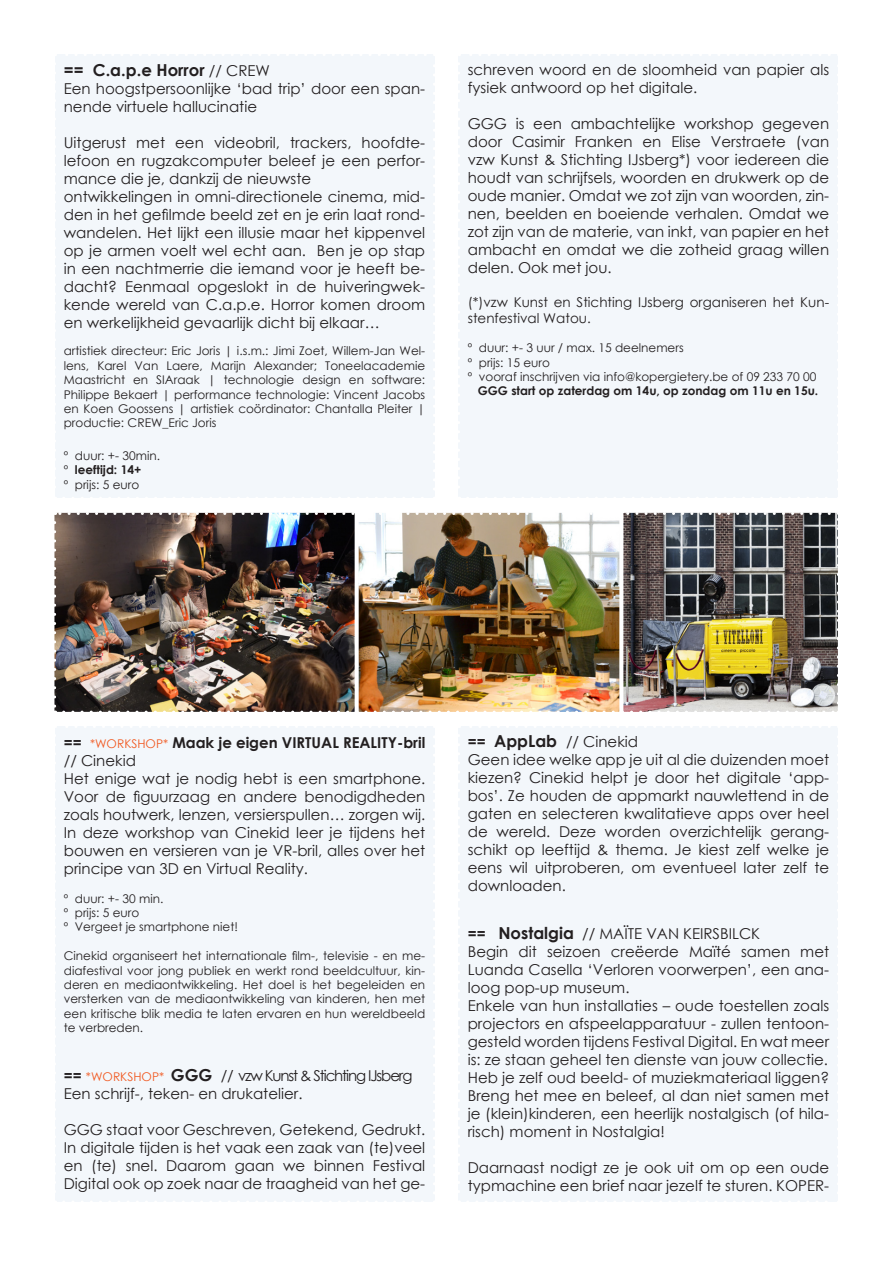
<style>
.page{position:relative;width:893px;height:1263px;background:#fff}
.page>*{position:absolute;margin:0;border:0;box-sizing:border-box;transform-origin:0 0}
.t1{font:700 16.5px "Century Gothic";color:#231f20}
.t2{font:15px/18px "Century Gothic";color:#231f20}
.t3{font:13.5px/16.2px "Century Gothic";color:#231f20}
.t4{font:12px/14.4px "Century Gothic";color:#231f20}
.t5{font:700 12px "Century Gothic";color:#231f20}
.s1{font-weight:400;font-size:15px}
.s2{font-weight:700}
.s3{font-size:12px;color:#f15921}
.s4{font-weight:700;font-size:16.5px}
</style>
<div class="page">
<div style="left:55px;top:55px;width:379px;height:443px;background:#f3f7fb"></div>
<svg style="left:55px;top:72px;width:1px;height:426px"></svg>
<svg style="left:64px;top:497px;width:359px;height:1px"></svg>
<svg style="left:433px;top:56px;width:2px;height:433px"></svg>
<svg style="left:55px;top:54px;width:368px;height:2px"></svg>
<div style="left:459px;top:55px;width:379px;height:443px;background:#f3f7fb"></div>
<svg style="left:458px;top:66px;width:2px;height:432px"></svg>
<svg style="left:468px;top:497px;width:359px;height:1px"></svg>
<svg style="left:837px;top:65px;width:1px;height:424px"></svg>
<svg style="left:459px;top:54px;width:368px;height:2px"></svg>
<div style="left:459px;top:726px;width:379px;height:476px;background:#f3f7fb"></div>
<svg style="left:458px;top:735px;width:2px;height:467px"></svg>
<svg style="left:468px;top:1201px;width:370px;height:1px"></svg>
<svg style="left:837px;top:726px;width:1px;height:467px"></svg>
<svg style="left:459px;top:726px;width:370px;height:2px"></svg>
<div style="left:55px;top:726px;width:379px;height:476px;background:#f3f7fb"></div>
<svg style="left:55px;top:735px;width:1px;height:467px"></svg>
<svg style="left:64px;top:1201px;width:370px;height:1px"></svg>
<svg style="left:433px;top:726px;width:2px;height:467px"></svg>
<svg style="left:55px;top:726px;width:370px;height:2px"></svg>
<img style="left:55px;top:514px;width:782px;height:197px">
<div style="left:51px;top:510px;width:307px;height:205px;border:3px solid #fff"></div>
<div style="left:356px;top:510px;width:266px;height:205px;border:3px solid #fff"></div>
<div style="left:620px;top:510px;width:221px;height:205px;border:3px solid #fff"></div>
<svg style="left:53px;top:522px;width:3px;height:191px"></svg>
<svg style="left:64px;top:710px;width:775px;height:3px"></svg>
<svg style="left:837px;top:512px;width:3px;height:191px"></svg>
<svg style="left:55px;top:512px;width:774px;height:3px"></svg>
<p class="t1" style="left:64px;top:58px;width:208px">== C.a.p.e Horror <span class="s1">// CREW</span></p>
<p class="t2" style="left:64px;top:80px;width:363px">Een hoogstpersoonlijke ‘bad trip’ door een span&shy;nende virtuele hallucinatie</p>
<p class="t2" style="left:64px;top:134px;width:363px">Uitgerust met een videobril, trackers, hoofdte&shy;lefoon en rugzakcomputer beleef je een perfor&shy;mance die je, dankzij de nieuwste<br>ontwikkelingen in omni-directionele cinema, mid&shy;den in het gefilmde beeld zet en je erin laat rond&shy;wandelen. Het lijkt een illusie maar het kippenvel op je armen voelt wel echt aan. Ben je op stap in een nachtmerrie die iemand voor je heeft be&shy;dacht? Eenmaal opgeslokt in de huiveringwek&shy;kende wereld van C.a.p.e. Horror komen droom en werkelijkheid gevaarlijk dicht bij elkaar…</p>
<p class="t4" style="left:64px;top:344px;width:363px;text-align:justify">artistiek directeur: Eric Joris | i.s.m.: Jimi Zoet, Willem-Jan Wel&shy;lens, Karel Van Laere, Marijn Alexander; Toneelacademie Maastricht en SIAraak | technologie design en software:<br>Philippe Bekaert | performance technologie: Vincent Jacobs en Koen Goossens | artistiek coördinator: Chantalla Pleiter | productie: CREW_Eric Joris</p>
<p class="t4" style="left:64px;top:448px;width:98px">º duur: +- 30min. º <span class="s2">leeftijd: 14+<br></span>º prijs: 5 euro</p>
<p class="t2" style="left:468px;top:60px;width:363px">schreven woord en de sloomheid van papier als fysiek antwoord op het digitale.</p>
<p class="t2" style="left:468px;top:114px;width:363px;text-align:justify">GGG is een ambachtelijke workshop gegeven door Casimir Franken en Elise Verstraete (van vzw Kunst &amp; Stichting IJsberg*) voor iedereen die houdt van schrijfsels, woorden en drukwerk op de oude manier. Omdat we zot zijn van woorden, zin&shy;nen, beelden en boeiende verhalen. Omdat we zot zijn van de materie, van inkt, van papier en het ambacht en omdat we die zotheid graag willen delen. Ook met jou.</p>
<p class="t3" style="left:468px;top:294px;width:363px">(*)vzw Kunst en Stichting IJsberg organiseren het Kun&shy;stenfestival Watou.</p>
<p class="t4" style="left:468px;top:341px;width:350px">º duur: +- 3 uur / max. 15 deelnemers<br>º prijs: 15 euro<br>º vooraf inschrijven via info@kopergietery.be of 09 233 70 00</p>
<p class="t5" style="left:478px;top:382px;width:342px">GGG start op zaterdag om 14u, op zondag om 11u en 15u.</p>
<p class="t2" style="left:64px;top:733px;width:363px"><span class="s2">==</span> <span class="s3">*WORKSHOP*</span> <span class="s2">Maak je eigen VIRTUAL REALITY-bril </span>// Cinekid<br>Het enige wat je nodig hebt is een smartphone.<br>Voor de figuurzaag en andere benodigdheden zoals houtwerk, lenzen, versierspullen… zorgen wij.<br>In deze workshop van Cinekid leer je tijdens het bouwen en versieren van je VR-bril, alles over het principe van 3D en Virtual Reality.</p>
<p class="t4" style="left:64px;top:891px;width:176px">º duur: +- 30 min.<br>º prijs: 5 euro<br>º Vergeet je smartphone niet!</p>
<p class="t4" style="left:64px;top:948px;width:363px;text-align:justify">Cinekid organiseert het internationale film-, televisie - en me&shy;diafestival voor jong publiek en werkt rond beeldcultuur, kin&shy;deren en mediaontwikkeling. Het doel is het begeleiden en versterken van de mediaontwikkeling van kinderen, hen met een kritische blik media te laten ervaren en hun wereldbeeld te verbreden.</p>
<p class="t2" style="left:64px;top:1066px;width:350px"><span class="s2">==</span> <span class="s3">*WORKSHOP*</span> <span class="s4">GGG</span> // vzw Kunst &amp; Stichting IJsberg<br>Een schrijf-, teken- en drukatelier.</p>
<p class="t2" style="left:64px;top:1120px;width:363px;text-align:justify">GGG staat voor Geschreven, Getekend, Gedrukt.<br>In digitale tijden is het vaak een zaak van (te)veel en (te) snel. Daarom gaan we binnen Festival Digital ook op zoek naar de traagheid van het ge-</p>
<p class="t2" style="left:468px;top:732px;width:363px"><span class="s2">==</span> <span class="s4">AppLab</span> // Cinekid<br>Geen idee welke app je uit al die duizenden moet kiezen? Cinekid helpt je door het digitale ‘app&shy;bos’. Ze houden de appmarkt nauwlettend in de gaten en selecteren kwalitatieve apps over heel de wereld. Deze worden overzichtelijk gerang&shy;schikt op leeftijd &amp; thema. Je kiest zelf welke je eens wil uitproberen, om eventueel later zelf te downloaden.</p>
<p class="t2" style="left:468px;top:925px;width:363px"><span class="s2">==</span> <span class="s4">Nostalgia</span> // MAÏTE VAN KEIRSBILCK<br>Begin dit seizoen creëerde Maïté samen met Luanda Casella ‘Verloren voorwerpen’, een ana&shy;loog pop-up museum.<br>Enkele van hun installaties – oude toestellen zoals projectors en afspeelapparatuur - zullen tentoon&shy;gesteld worden tijdens Festival Digital. En wat meer is: ze staan geheel ten dienste van jouw collectie.<br>Heb je zelf oud beeld- of muziekmateriaal liggen?<br>Breng het mee en beleef, al dan niet samen met je (klein)kinderen, een heerlijk nostalgisch (of hila&shy;risch) moment in Nostalgia!</p>
<p class="t2" style="left:468px;top:1159px;width:363px">Daarnaast nodigt ze je ook uit om op een oude typmachine een brief naar jezelf te sturen. KOPER-</p>
</div>
